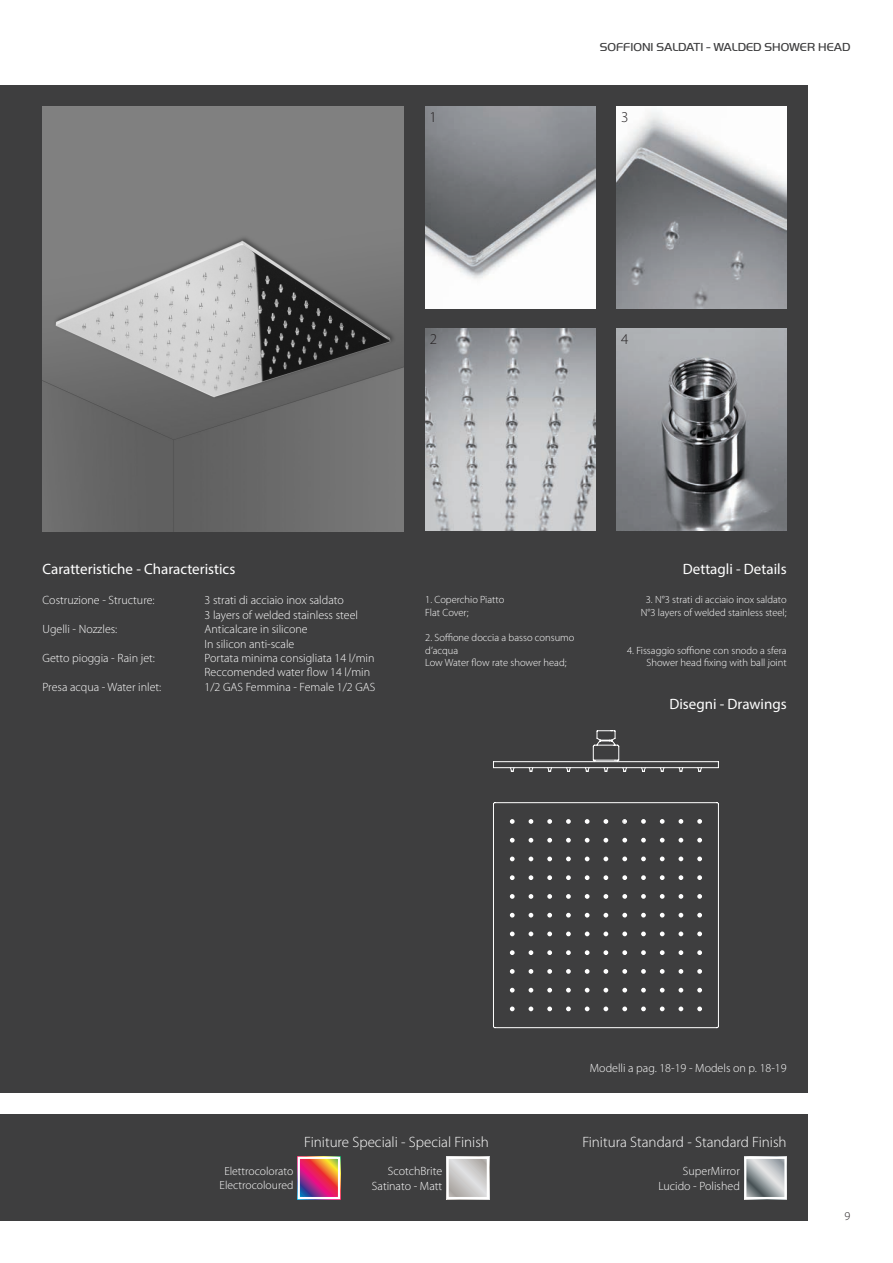
<style>
.page{position:relative;width:893px;height:1263px;background:#fff}
.page>*{position:absolute;margin:0;border:0;box-sizing:border-box;transform-origin:0 0}
.t1{font:15px "Myriad Pro";color:#fff}
.t2{font:300 15px "Myriad Pro";color:#fff}
.t3{font:300 15px "Myriad Pro";color:#231f20}
.t4{font:300 12px/14.4px "Myriad Pro";color:#fff}
.t5{font:12px "Handel Got D Ligh";color:#3e3e3f}
.t6{font:300 12px "Myriad Pro";color:#231f20}
.t7{font:300 11.7px/14.1px "Myriad Pro";color:#fff;text-align:center}
.t8{font:300 10.5px/12.6px "Myriad Pro";color:#fff}
</style>
<div class="page">
<div style="left:0;top:85px;width:808px;height:1008px;background:#3e3e3f"></div>
<div style="left:0;top:1114px;width:808px;height:106px;background:#3e3e3f"></div>
<img style="left:425px;top:106px;width:170px;height:202px">
<img style="left:617px;top:106px;width:170px;height:202px">
<img style="left:43px;top:106px;width:361px;height:425px">
<img style="left:425px;top:328px;width:170px;height:202px">
<img style="left:617px;top:328px;width:170px;height:202px">
<svg style="left:493px;top:761px;width:226px;height:267px"></svg>
<svg style="left:509px;top:730px;width:193px;height:281px"></svg>
<svg style="left:747px;top:1160px;width:37px;height:36px"></svg>
<svg style="left:449px;top:1160px;width:37px;height:36px"></svg>
<svg style="left:301px;top:1160px;width:36px;height:36px"></svg>
<div style="left:744px;top:1157px;width:43px;height:42px;border:2px solid #fff"></div>
<div style="left:446px;top:1157px;width:43px;height:42px;border:2px solid #fff"></div>
<div style="left:298px;top:1157px;width:42px;height:42px;border:2px solid #fff"></div>
<p class="t3" style="left:429px;top:108px;width:9px">1</p>
<p class="t3" style="left:430px;top:330px;width:9px">2</p>
<p class="t5" style="left:600px;top:40px;width:252px">SOFFIONI SALDATI - WALDED SHOWER HEAD</p>
<p class="t3" style="left:621px;top:108px;width:9px">3</p>
<p class="t3" style="left:621px;top:330px;width:9px">4</p>
<p class="t1" style="left:43px;top:560px;width:194px">Caratteristiche - Characteristics</p>
<p class="t4" style="left:43px;top:593px;width:114px">Costruzione - Structure:</p>
<p class="t4" style="left:205px;top:593px;width:155px">3 strati di acciaio inox saldato<br>3 layers of welded stainless steel</p>
<p class="t4" style="left:43px;top:622px;width:76px">Ugelli - Nozzles:</p>
<p class="t4" style="left:205px;top:622px;width:105px">Anticalcare in silicone<br>In silicon anti-scale</p>
<p class="t4" style="left:43px;top:651px;width:114px">Getto pioggia - Rain jet:</p>
<p class="t4" style="left:205px;top:651px;width:171px">Portata minima consigliata 14 l/min<br>Reccomended water flow 14 l/min</p>
<p class="t4" style="left:43px;top:679px;width:120px">Presa acqua - Water inlet:</p>
<p class="t4" style="left:205px;top:679px;width:172px">1/2 GAS Femmina - Female 1/2 GAS</p>
<p class="t8" style="left:425px;top:593px;width:81px">1. Coperchio Piatto<br>Flat Cover;</p>
<p class="t8" style="left:425px;top:631px;width:151px">2. Soffione doccia a basso consumo d’acqua<br>Low Water flow rate shower head;</p>
<p class="t1" style="left:683px;top:560px;width:105px">Dettagli - Details</p>
<p class="t8" style="left:641px;top:593px;width:147px;text-align:center">3. N°3 strati di acciaio inox saldato<br>N°3 layers of welded stainless steel;</p>
<p class="t8" style="left:627px;top:644px;width:161px;text-align:right">4. Fissaggio soffione con snodo a sfera<br>Shower head fixing with ball joint</p>
<p class="t1" style="left:669px;top:695px;width:119px">Disegni - Drawings</p>
<p class="t4" style="left:590px;top:1060px;width:198px">Modelli a pag. 18-19 - Models on p. 18-19</p>
<p class="t7" style="left:220px;top:1164px;width:75px">Elettrocolorato<br>Electrocoloured</p>
<p class="t2" style="left:304px;top:1133px;width:186px">Finiture Speciali - Special Finish</p>
<p class="t2" style="left:582px;top:1133px;width:206px">Finitura Standard - Standard Finish</p>
<p class="t4" style="left:658px;top:1164px;width:83px;text-align:right">SuperMirror<br>Lucido - Polished</p>
<p class="t4" style="left:372px;top:1164px;width:72px;text-align:right">ScotchBrite<br>Satinato - Matt</p>
<p class="t6" style="left:845px;top:1209px;width:7px">9</p>
</div>
